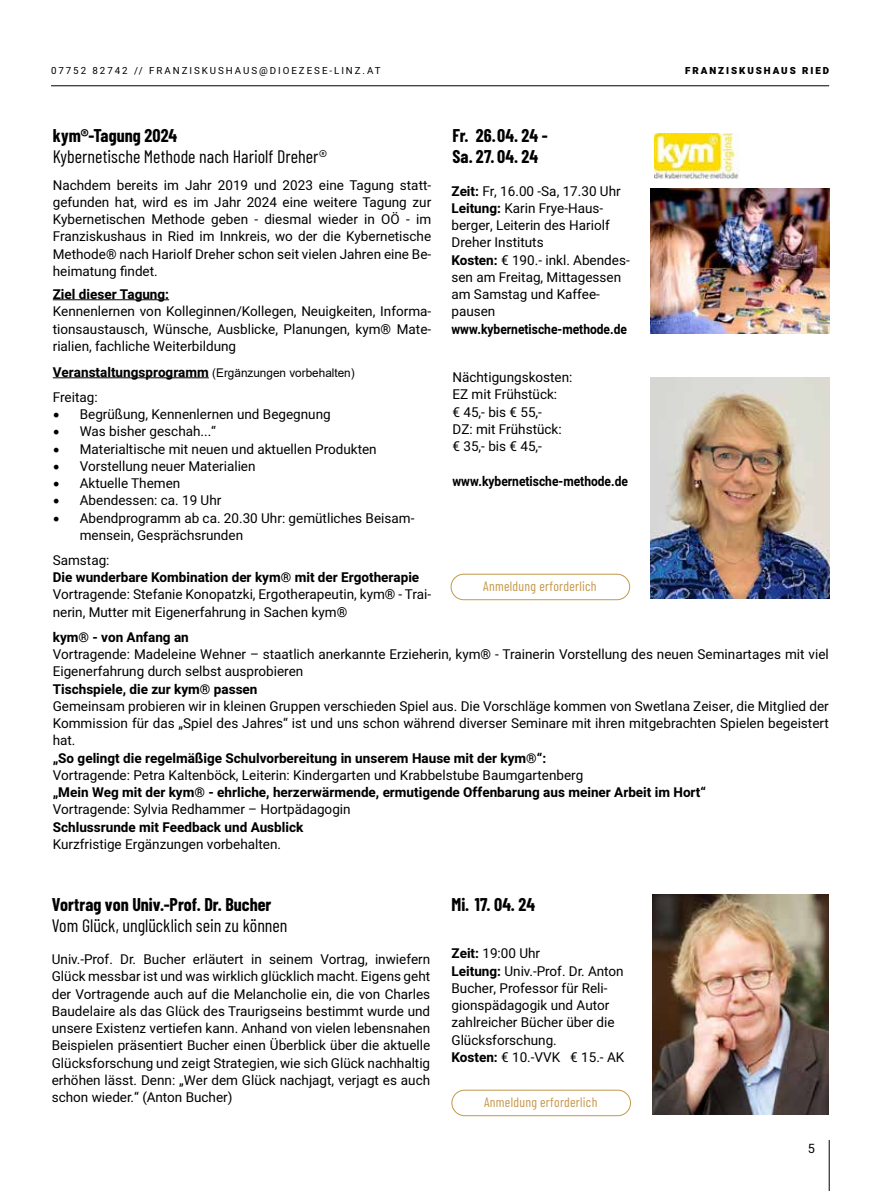
<style>
.page{position:relative;width:893px;height:1191px;background:#fff}
.page>*{position:absolute;margin:0;border:0;box-sizing:border-box;transform-origin:0 0}
.t1{font:700 18px/21px "Barlow Condensed";color:#000}
.t2{font:18px "Barlow Condensed";color:#000}
.t3{font:13.5px/17.2px "Heebo";color:#000}
.t4{font:700 13.5px "Heebo";color:#000}
.t5{font:700 13.5px "Heebo";color:#000;scale:.89 1}
.t6{font:13.5px "Barlow Condensed";letter-spacing:.02em;color:#c4984a}
.t7{font:12.75px "Heebo";color:#000}
.t8{font:12px "Arial";color:#000}
.t9{font:9.75px "Heebo";letter-spacing:.2em;color:#000}
.t10{font:900 9.75px "Heebo";letter-spacing:.2em;color:#000}
.s1{font-family:"Heebo";font-weight:700;font-size:13.5px}
.s2{font-family:"Minion Pro";font-size:18px}
.s3{font-weight:700}
</style>
<div class="page">
<hr style="left:51px;top:85px;width:778px;height:1px;background:#000">
<hr style="left:829px;top:1140px;width:1px;height:51px;background:#000">
<hr style="left:53px;top:299px;width:116px;height:1px;background:#000">
<hr style="left:53px;top:377px;width:156px;height:1px;background:#000">
<div style="left:451px;top:574px;width:179px;height:26px;border:1px solid #c4984a;border-radius:13px"></div>
<img style="left:651px;top:188px;width:178px;height:145px">
<img style="left:651px;top:377px;width:179px;height:221px">
<img style="left:655px;top:133px;width:85px;height:46px">
<div style="left:451px;top:1089px;width:180px;height:27px;border:1px solid #c4984a;border-radius:13px"></div>
<img style="left:653px;top:894px;width:175px;height:220px">
<p class="t9" style="left:51px;top:64px;width:331px">07752 82742 // FRANZISKUSHAUS@DIOEZESE-LINZ.AT</p>
<p class="t10" style="left:685px;top:64px;width:146px">FRANZISKUSHAUS RIED</p>
<h1 class="t1" style="left:53px;top:124px;width:126px">kym®-Tagung 2024</h1>
<h1 class="t2" style="left:53px;top:144px;width:276px">Kybernetische Methode nach Hariolf Dreher®</h1>
<p class="t3" style="left:53px;top:176px;width:380px;text-align:justify">Nachdem bereits im Jahr 2019 und 2023 eine Tagung statt&shy;gefunden hat, wird es im Jahr 2024 eine weitere Tagung zur Kybernetischen Methode geben - diesmal wieder in OÖ - im Franziskushaus in Ried im Innkreis, wo der die Kybernetische Methode® nach Hariolf Dreher schon seit vielen Jahren eine Be&shy;heimatung findet.</p>
<p class="t4" style="left:53px;top:285px;width:118px">Ziel dieser Tagung:</p>
<p class="t3" style="left:53px;top:303px;width:380px;text-align:justify">Kennenlernen von Kolleginnen/Kollegen, Neuigkeiten, Informa&shy;tionsaustausch, Wünsche, Ausblicke, Planungen, kym® Mate&shy;rialien, fachliche Weiterbildung</p>
<p class="t8" style="left:53px;top:365px;width:303px"><span class="s1">Veranstaltungsprogramm</span> (Ergänzungen vorbehalten)</p>
<p class="t3" style="left:53px;top:388px;width:46px">Freitag:</p>
<p class="t3" style="left:53px;top:406px;width:280px"><span class="s2">•</span> Begrüßung, Kennenlernen und Begegnung</p>
<p class="t3" style="left:53px;top:423px;width:165px"><span class="s2">•</span> Was bisher geschah...“</p>
<p class="t3" style="left:53px;top:440px;width:325px"><span class="s2">•</span> Materialtische mit neuen und aktuellen Produkten</p>
<p class="t3" style="left:53px;top:457px;width:204px"><span class="s2">•</span> Vorstellung neuer Materialien</p>
<p class="t3" style="left:53px;top:475px;width:129px"><span class="s2">•</span> Aktuelle Themen</p>
<p class="t3" style="left:53px;top:492px;width:170px"><span class="s2">•</span> Abendessen: ca. 19 Uhr</p>
<p class="t3" style="left:80px;top:509px;width:336px;text-indent:-27px"><span class="s2">•</span> Abendprogramm ab ca. 20.30 Uhr: gemütliches Beisam&shy;mensein, Gesprächsrunden</p>
<p class="t3" style="left:53px;top:551px;width:58px">Samstag:</p>
<p class="t4" style="left:53px;top:568px;width:368px">Die wunderbare Kombination der kym® mit der Ergotherapie</p>
<p class="t3" style="left:53px;top:586px;width:380px">Vortragende: Stefanie Konopatzki, Ergotherapeutin, kym® - Trai&shy;nerin, Mutter mit Eigenerfahrung in Sachen kym®</p>
<h1 class="t1" style="left:452px;top:124px;width:97px">Fr. 26.04. 24 -<br>Sa. 27. 04. 24</h1>
<p class="t3" style="left:451px;top:182px;width:180px"><span class="s3">Zeit:</span> Fr, 16.00 -Sa, 17.30 Uhr<br><span class="s3">Leitung:</span> Karin Frye-Haus&shy;berger, Leiterin des Hariolf<br>Dreher Instituts<br><span class="s3">Kosten:</span> € 190.- inkl. Abendes&shy;sen am Freitag, Mittagessen am Samstag und Kaffee&shy;pausen</p>
<p class="t5" style="left:451px;top:319px;width:199px">www.kybernetische-methode.de</p>
<p class="t3" style="left:452px;top:368px;width:122px">Nächtigungskosten:<br>EZ mit Frühstück:<br>€ 45,- bis € 55,-<br>DZ: mit Frühstück: € 35,- bis € 45,-</p>
<p class="t5" style="left:452px;top:471px;width:199px">www.kybernetische-methode.de</p>
<p class="t6" style="left:483px;top:576px;width:115px">Anmeldung erforderlich</p>
<p class="t4" style="left:53px;top:627px;width:138px">kym® - von Anfang an</p>
<p class="t3" style="left:53px;top:645px;width:777px">Vortragende: Madeleine Wehner – staatlich anerkannte Erzieherin, kym® - Trainerin Vorstellung des neuen Seminartages mit viel<br>Eigenerfahrung durch selbst ausprobieren</p>
<p class="t4" style="left:53px;top:679px;width:206px">Tischspiele, die zur kym® passen</p>
<p class="t3" style="left:53px;top:697px;width:777px;text-align:justify">Gemeinsam probieren wir in kleinen Gruppen verschieden Spiel aus. Die Vorschläge kommen von Swetlana Zeiser, die Mitglied der Kommission für das „Spiel des Jahres“ ist und uns schon während diverser Seminare mit ihren mitgebrachten Spielen begeistert hat.</p>
<p class="t4" style="left:53px;top:748px;width:495px">„So gelingt die regelmäßige Schulvorbereitung in unserem Hause mit der kym®“:</p>
<p class="t3" style="left:53px;top:766px;width:532px">Vortragende: Petra Kaltenböck, Leiterin: Kindergarten und Krabbelstube Baumgartenberg</p>
<p class="t4" style="left:53px;top:783px;width:655px">„Mein Weg mit der kym® - ehrliche, herzerwärmende, ermutigende Offenbarung aus meiner Arbeit im Hort“</p>
<p class="t3" style="left:53px;top:801px;width:299px">Vortragende: Sylvia Redhammer – Hortpädagogin</p>
<p class="t4" style="left:53px;top:817px;width:252px">Schlussrunde mit Feedback und Ausblick</p>
<p class="t3" style="left:53px;top:835px;width:230px">Kurzfristige Ergänzungen vorbehalten.</p>
<h1 class="t1" style="left:52px;top:893px;width:221px">Vortrag von Univ.-Prof. Dr. Bucher</h1>
<h1 class="t2" style="left:52px;top:912px;width:237px">Vom Glück, unglücklich sein zu können</h1>
<h1 class="t1" style="left:451px;top:893px;width:85px">Mi. 17. 04. 24</h1>
<p class="t3" style="left:52px;top:950px;width:380px;text-align:justify">Univ.-Prof. Dr. Bucher erläutert in seinem Vortrag, inwiefern Glück messbar ist und was wirklich glücklich macht. Eigens geht der Vortragende auch auf die Melancholie ein, die von Charles Baudelaire als das Glück des Traurigseins bestimmt wurde und unsere Existenz vertiefen kann. Anhand von vielen lebensnahen Beispielen präsentiert Bucher einen Überblick über die aktuelle Glücksforschung und zeigt Strategien, wie sich Glück nachhaltig erhöhen lässt. Denn: „Wer dem Glück nachjagt, verjagt es auch schon wieder.“ (Anton Bucher)</p>
<p class="t3" style="left:451px;top:945px;width:174px"><span class="s3">Zeit:</span> 19:00 Uhr<br><span class="s3">Leitung:</span> Univ.-Prof. Dr. Anton<br>Bucher, Professor für Reli&shy;gionspädagogik und Autor zahlreicher Bücher über die<br>Glücksforschung.<br><span class="s3">Kosten:</span> € 10.-VVK € 15.- AK</p>
<p class="t6" style="left:484px;top:1092px;width:115px">Anmeldung erforderlich</p>
<p class="t7" style="left:808px;top:1140px;width:9px">5</p>
</div>
